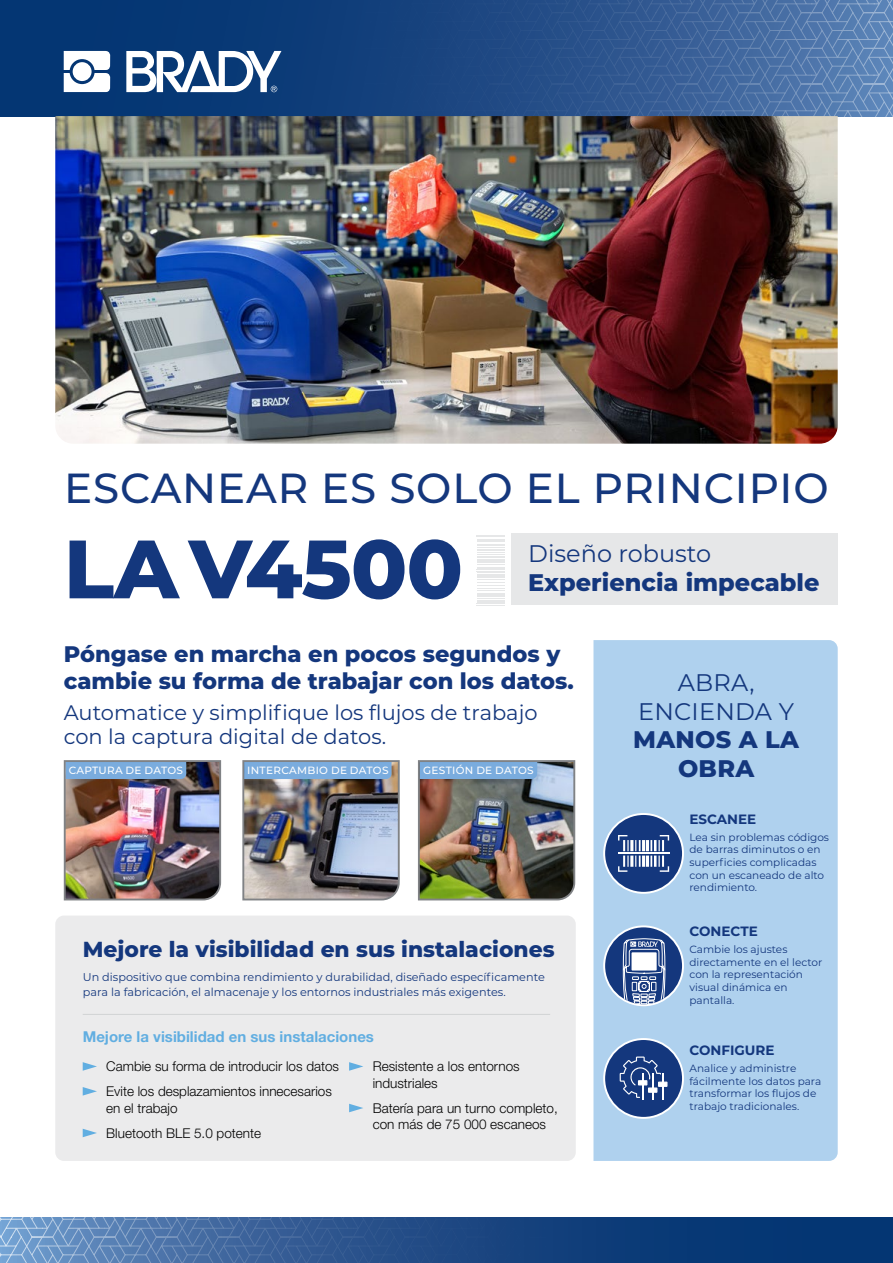
<style>
.page{position:relative;width:893px;height:1263px;background:#fff}
.page>*{position:absolute;margin:0;border:0;box-sizing:border-box;transform-origin:0 0}
.t1{font:800 82.5px "Montserrat";letter-spacing:-.01em;color:#14377d}
.t2{font:500 42px "Montserrat";letter-spacing:.02em;color:#14377d}
.t3{font:800 24px/28.8px "Montserrat";color:#14377d;text-align:center}
.t4{font:24px/28.8px "Montserrat";color:#14377d;text-align:center}
.t5{font:800 22.5px/27px "Montserrat";color:#14377d}
.t6{font:800 21.75px "Montserrat";color:#14377d}
.t7{font:21px/24px "Montserrat";color:#14377d}
.t8{font:700 15px "Helvetica Neue LT Pro";color:#61aee1}
.t9{font:300 13.5px/25px "Helvetica Neue LT Pro";color:#000}
.t10{font:700 13.5px "Montserrat";color:#14377d}
.t11{font:11.25px/15px "Montserrat";color:#14377d}
.t12{font:10.5px/12.6px "Montserrat";color:#14377d}
.t13{font:500 10.5px "Montserrat";letter-spacing:.03em;color:#fff}
</style>
<div class="page">
<svg style="left:0;top:1217px;width:893px;height:46px"></svg>
<svg style="left:0;top:0;width:893px;height:116px"></svg>
<div style="left:511px;top:534px;width:327px;height:71px;background:#e6e7e8"></div>
<hr style="left:477px;top:556px;width:28px;height:2px;background:#e6e7e8">
<hr style="left:477px;top:559px;width:28px;height:3px;background:#e6e7e8">
<svg style="left:476px;top:535px;width:29px;height:20px"></svg>
<svg style="left:476px;top:562px;width:29px;height:44px"></svg>
<div style="left:55px;top:915px;width:521px;height:246px;background:#ebebec;border-radius:9px"></div>
<img style="left:55px;top:116px;width:783px;height:328px">
<div style="left:593px;top:640px;width:245px;height:521px;background:#afd1ee"></div>
<hr style="left:83px;top:1014px;width:467px;height:1px;background:#d1d3d4">
<svg style="left:83px;top:1062px;width:14px;height:9px"></svg>
<svg style="left:83px;top:1087px;width:14px;height:8px"></svg>
<svg style="left:83px;top:1129px;width:14px;height:8px"></svg>
<svg style="left:349px;top:1062px;width:14px;height:9px"></svg>
<svg style="left:349px;top:1104px;width:14px;height:8px"></svg>
<img style="left:63px;top:760px;width:159px;height:141px">
<img style="left:242px;top:760px;width:158px;height:141px">
<img style="left:418px;top:760px;width:158px;height:141px">
<div style="left:604px;top:814px;width:79px;height:79px;background:#14377d;border-radius:50%"></div>
<div style="left:603px;top:813px;width:81px;height:81px;border:2px solid #fff;border-radius:50%"></div>
<svg style="left:618px;top:835px;width:51px;height:37px"></svg>
<hr style="left:618px;top:853px;width:51px;height:1px;background:#fff">
<div style="left:604px;top:1039px;width:79px;height:79px;background:#14377d;border-radius:50%"></div>
<div style="left:603px;top:1038px;width:81px;height:81px;border:2px solid #fff;border-radius:50%"></div>
<svg style="left:620px;top:1056px;width:47px;height:43px"></svg>
<div style="left:604px;top:926px;width:79px;height:79px;background:#14377d;border-radius:50%"></div>
<div style="left:603px;top:925px;width:81px;height:81px;border:2px solid #fff;border-radius:50%"></div>
<svg style="left:622px;top:939px;width:44px;height:65px"></svg>
<h2 class="t2" style="left:64px;top:458px;width:766px">ESCANEAR ES SOLO EL PRINCIPIO</h2>
<h1 class="t1" style="left:64px;top:508px;width:401px">LA V4500</h1>
<h3 class="t4" style="left:528px;top:538px;width:184px">Diseño robusto</h3>
<h3 class="t3" style="left:528px;top:567px;width:293px">Experiencia impecable</h3>
<h3 class="t5" style="left:64px;top:640px;width:512px">Póngase en marcha en pocos segundos y cambie su forma de trabajar con los datos.</h3>
<h3 class="t7" style="left:64px;top:700px;width:475px">Automatice y simplifique los flujos de trabajo con la captura digital de datos.</h3>
<p class="t13" style="left:69px;top:763px;width:116px">CAPTURA DE DATOS</p>
<p class="t13" style="left:247px;top:763px;width:143px">INTERCAMBIO DE DATOS</p>
<p class="t13" style="left:423px;top:763px;width:112px">GESTIÓN DE DATOS</p>
<h3 class="t6" style="left:83px;top:933px;width:473px">Mejore la visibilidad en sus instalaciones</h3>
<p class="t11" style="left:83px;top:969px;width:463px">Un dispositivo que combina rendimiento y durabilidad, diseñado específicamente para la fabricación, el almacenaje y los entornos industriales más exigentes.</p>
<h3 class="t8" style="left:83px;top:1027px;width:293px">Mejore la visibilidad en sus instalaciones</h3>
<p class="t9" style="left:106px;top:1054px;width:234px">Cambie su forma de introducir los datos<br>Evite los desplazamientos innecesarios</p>
<p class="t9" style="left:106px;top:1095px;width:156px">en el trabajo<br>Bluetooth BLE 5.0 potente</p>
<p class="t9" style="left:373px;top:1058px;width:149px;line-height:16.5px">Resistente a los entornos industriales</p>
<p class="t9" style="left:373px;top:1099px;width:187px;line-height:16.5px">Batería para un turno completo, con más de 75 000 escaneos</p>
<h3 class="t4" style="left:638px;top:667px;width:158px">ABRA,<br>ENCIENDA Y</h3>
<h3 class="t3" style="left:633px;top:724px;width:167px">MANOS A LA<br>OBRA</h3>
<p class="t10" style="left:689px;top:809px;width:68px">ESCANEE</p>
<p class="t12" style="left:689px;top:830px;width:141px">Lea sin problemas códigos de barras diminutos o en superficies complicadas con un escaneado de alto rendimiento.</p>
<p class="t10" style="left:689px;top:922px;width:70px">CONECTE</p>
<p class="t12" style="left:689px;top:943px;width:134px">Cambie los ajustes directamente en el lector con la representación visual dinámica en pantalla.</p>
<p class="t10" style="left:689px;top:1041px;width:87px">CONFIGURE</p>
<p class="t12" style="left:689px;top:1062px;width:133px">Analice y administre fácilmente los datos para transformar los flujos de trabajo tradicionales.</p>
</div>
